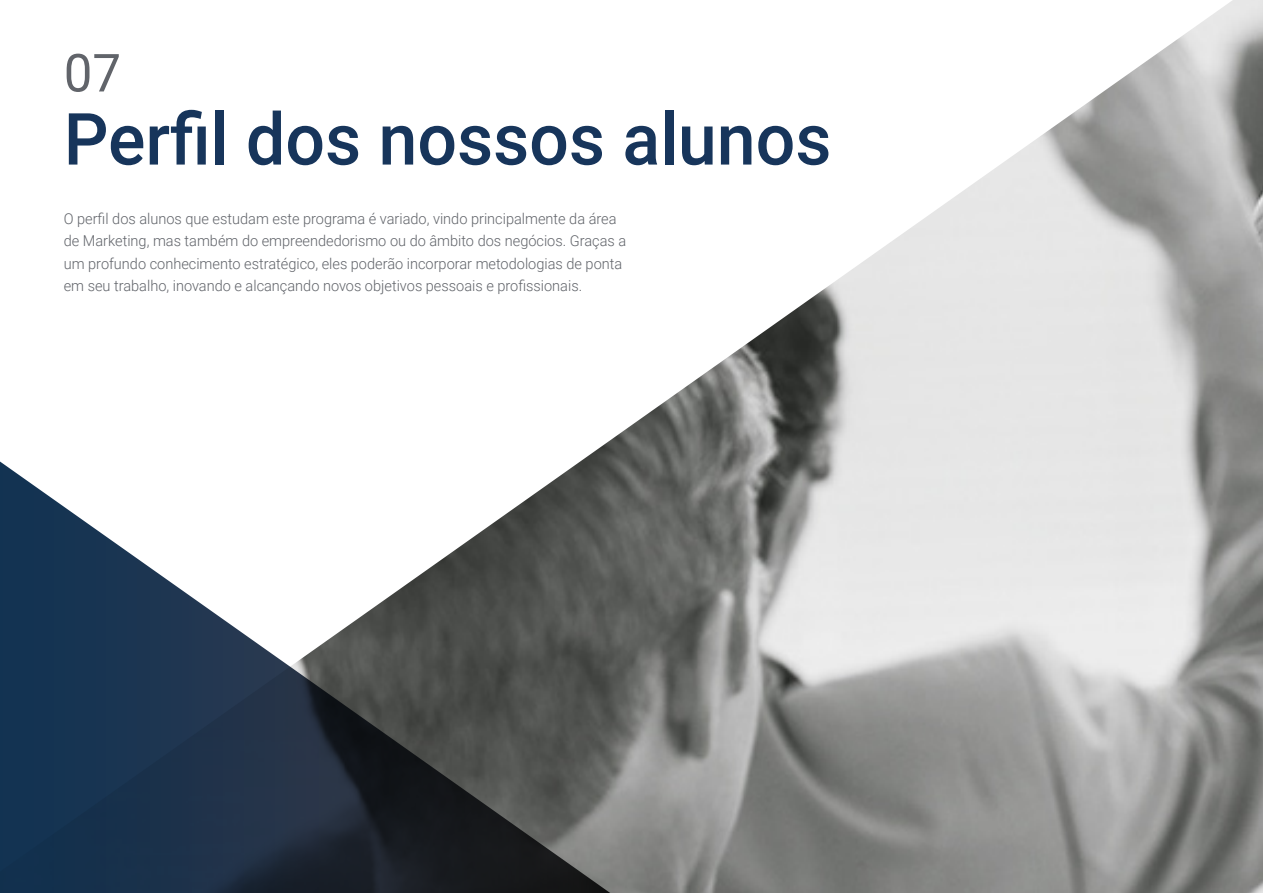
<style>
.page{position:relative;width:1263px;height:893px;background:#fff}
.page>*{position:absolute;margin:0;border:0;box-sizing:border-box;transform-origin:0 0}
.t1{font:500 72px "Roboto";color:#17355b}
.t2{font:52.5px "Roboto";color:#61646a}
.t3{font:300 15px/22.5px "Roboto";color:#61646a}
</style>
<div class="page">
<img style="left:602px;top:0;width:661px;height:893px">
<svg style="left:0;top:446px;width:640px;height:447px"></svg>
<h2 class="t2" style="left:64px;top:36px;width:59px">07</h2>
<h1 class="t1" style="left:64px;top:89px;width:769px">Perfil dos nossos alunos</h1>
<p class="t3" style="left:64px;top:207px;width:564px">O perfil dos alunos que estudam este programa é variado, vindo principalmente da área de Marketing, mas também do empreendedorismo ou do âmbito dos negócios. Graças a um profundo conhecimento estratégico, eles poderão incorporar metodologias de ponta em seu trabalho, inovando e alcançando novos objetivos pessoais e profissionais.</p>
</div>
